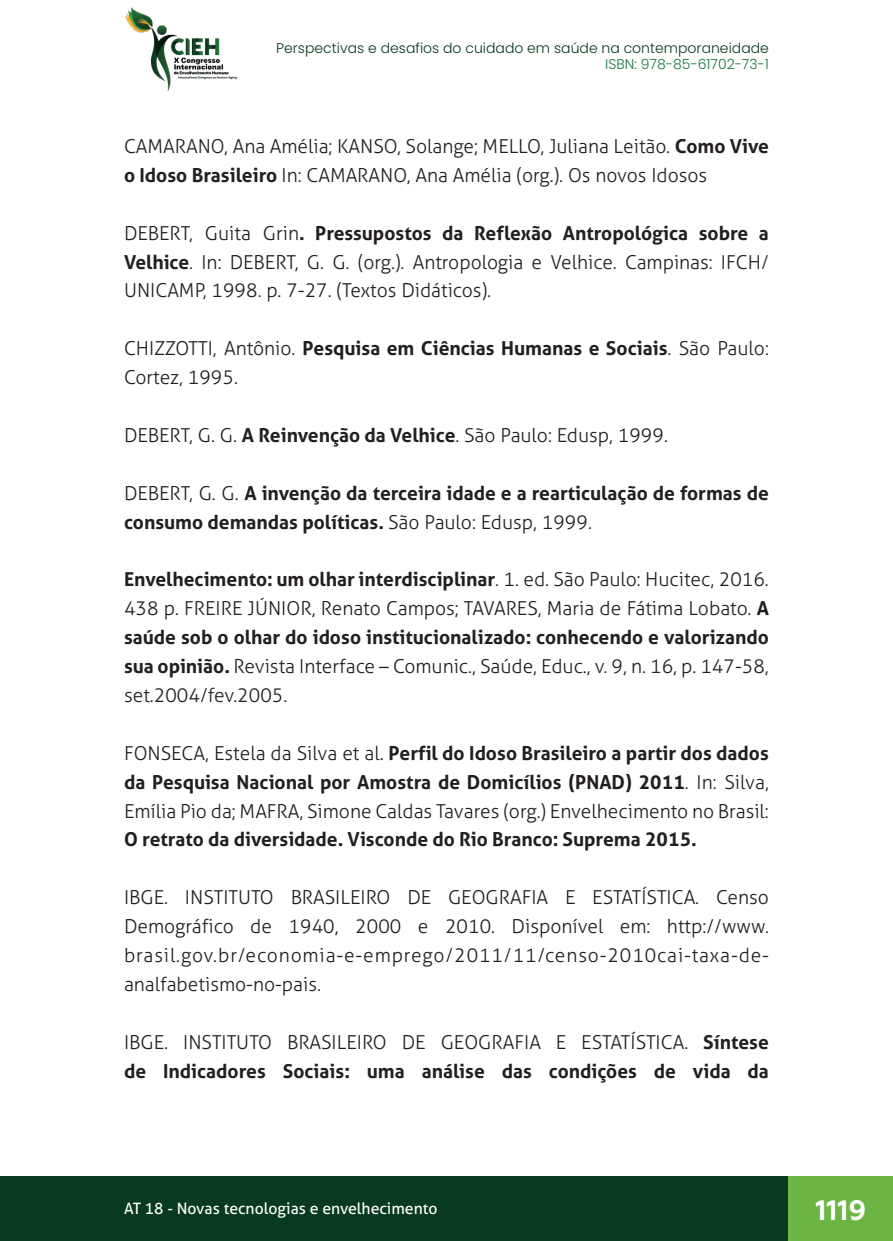
<style>
.page{position:relative;width:893px;height:1241px;background:#fff}
.page>*{position:absolute;margin:0;border:0;box-sizing:border-box;transform-origin:0 0}
.t1{font:700 28px "Geometria";color:#fff}
._12_REFERENCIAS{font:300 19.25px/28.9px "Aller";color:#231f20;text-align:justify}
._12_REFERENCIAS-2{font:700 19.25px/28.9px "Aller";color:#231f20}
.t2{font:15.75px "Aller";color:#fff}
.t3{font:300 14px "Poppins";color:#073a1e}
.t4{font:300 14px "Poppins";color:#177541}
.s1{font-weight:700}
.s2{font-weight:300}
</style>
<div class="page">
<div style="left:0;top:1176px;width:893px;height:64px;background:#073a1e"></div>
<div style="left:789px;top:1176px;width:104px;height:64px;background:#6ab544"></div>
<img style="left:125px;top:6px;width:112px;height:86px">
<p class="t3" style="left:276px;top:39px;width:494px">Perspectivas e desafios do cuidado em saúde na contemporaneidade</p>
<p class="t4" style="left:605px;top:56px;width:165px">ISBN: 978-85-61702-73-1</p>
<p class="_12_REFERENCIAS" style="left:124px;top:131px;width:646px">CAMARANO, Ana Amélia; KANSO, Solange; MELLO, Juliana Leitão. <span class="s1">Como Vive o Idoso Brasileiro</span> In: CAMARANO, Ana Amélia (org.). Os novos Idosos</p>
<p class="_12_REFERENCIAS" style="left:124px;top:218px;width:646px">DEBERT, Guita Grin<span class="s1">. Pressupostos da Reflexão Antropológica sobre a Velhice</span>. In: DEBERT, G. G. (org.). Antropologia e Velhice. Campinas: IFCH/ UNICAMP, 1998. p. 7-27. (Textos Didáticos).</p>
<p class="_12_REFERENCIAS" style="left:124px;top:334px;width:646px">CHIZZOTTI, Antônio. <span class="s1">Pesquisa em Ciências Humanas e Sociais</span>. São Paulo:<br>Cortez, 1995.</p>
<p class="_12_REFERENCIAS" style="left:124px;top:420px;width:545px">DEBERT, G. G. <span class="s1">A Reinvenção da Velhice</span>. São Paulo: Edusp, 1999.</p>
<p class="_12_REFERENCIAS-2" style="left:124px;top:478px;width:646px"><span class="s2">DEBERT, G. G.</span> A invenção da terceira idade e a rearticulação de formas de consumo demandas políticas. <span class="s2">São Paulo: Edusp, 1999.</span></p>
<p class="_12_REFERENCIAS" style="left:124px;top:565px;width:646px"><span class="s1">Envelhecimento: um olhar interdisciplinar</span>. 1. ed. São Paulo: Hucitec, 2016.<br>438 p. FREIRE JÚNIOR, Renato Campos; TAVARES, Maria de Fátima Lobato. <span class="s1">A saúde sob o olhar do idoso institucionalizado: conhecendo e valorizando sua opinião.</span> Revista Interface – Comunic., Saúde, Educ., v. 9, n. 16, p. 147-58, set.2004/fev.2005.</p>
<p class="_12_REFERENCIAS-2" style="left:124px;top:738px;width:646px;text-align:justify"><span class="s2">FONSECA, Estela da Silva et al.</span> Perfil do Idoso Brasileiro a partir dos dados da Pesquisa Nacional por Amostra de Domicílios (PNAD) 2011<span class="s2">. In: Silva, Emília Pio da; MAFRA, Simone Caldas Tavares (org.) Envelhecimento no Brasil:<br></span>O retrato da diversidade. Visconde do Rio Branco: Suprema 2015.</p>
<p class="_12_REFERENCIAS" style="left:124px;top:882px;width:647px">IBGE. INSTITUTO BRASILEIRO DE GEOGRAFIA E ESTATÍSTICA. Censo Demográfico de 1940, 2000 e 2010. Disponível em: http://www. brasil.gov.br/economia-e-emprego/2011/11/censo-2010cai-taxa-de&shy;analfabetismo-no-pais.</p>
<p class="_12_REFERENCIAS-2" style="left:124px;top:1027px;width:646px"><span class="s2">IBGE. INSTITUTO BRASILEIRO DE GEOGRAFIA E ESTATÍSTICA.</span> Síntese de Indicadores Sociais: uma análise das condições de vida da</p>
<p class="t2" style="left:124px;top:1198px;width:315px">AT 18 - Novas tecnologias e envelhecimento</p>
<h1 class="t1" style="left:816px;top:1192px;width:52px">1119</h1>
</div>
